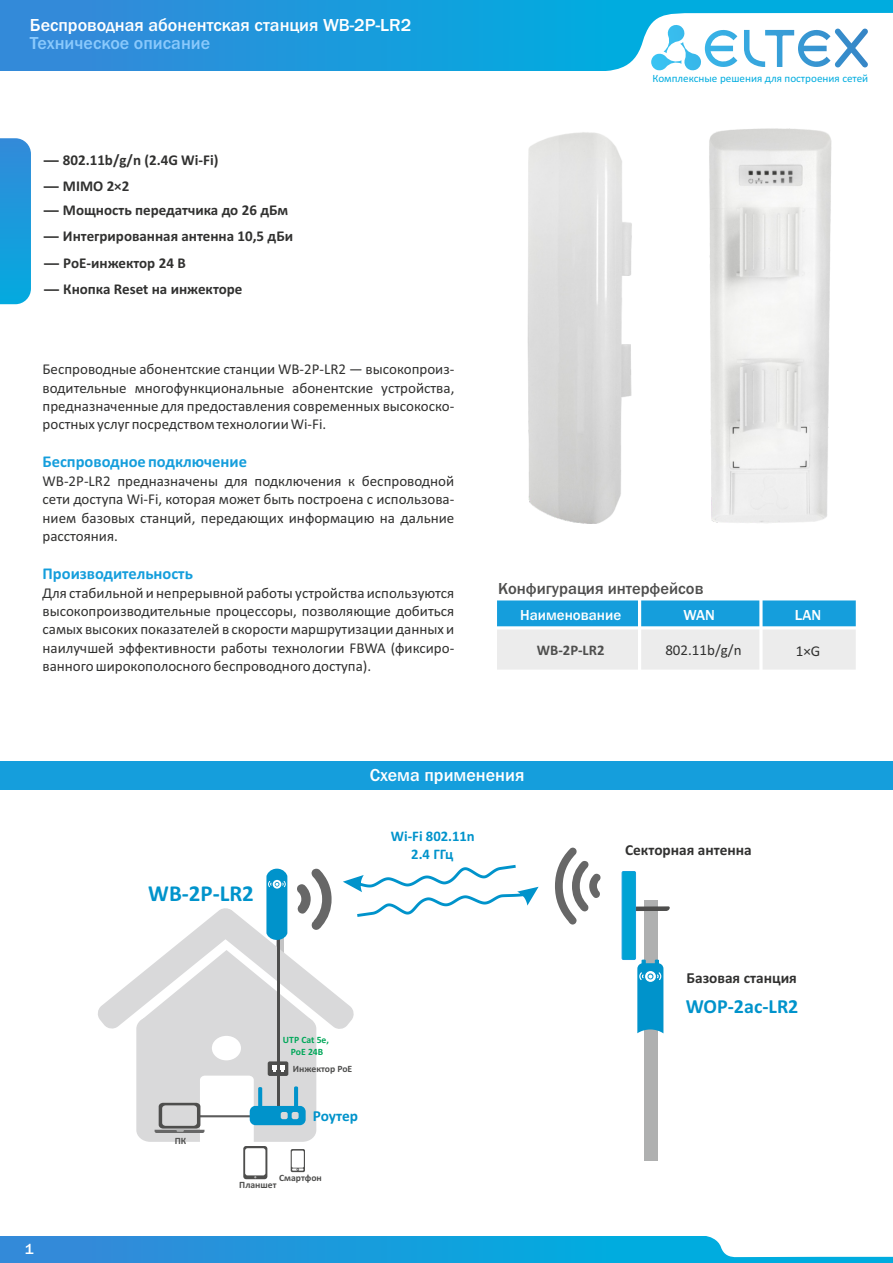
<style>
.page{position:relative;width:893px;height:1263px;background:#fff}
.page>*{position:absolute;margin:0;border:0;box-sizing:border-box;transform-origin:0 0}
.t1{font:700 22.95px "Calibri";color:#0093cb}
.t2{font:700 20.1px "Calibri";color:#0093cb}
.t3{font:500 18px "Franklin Gothic";color:#fff}
.t4{font:500 18px "Franklin Gothic";color:#8ac9fc}
.t5{font:700 16.5px "Calibri";color:#159edc}
.t6{font:500 16.5px "Franklin Gothic";color:#4e4e4d}
.t7{font:700 15.3px "Calibri";color:#313130}
.t8{font:700 15.3px "Calibri";letter-spacing:-.005em;color:#0093cb}
.t9{font:15px/18.3px "Calibri";color:#313130;text-align:justify}
.t10{font:700 15px "Calibri";color:#313130}
.t11{font:500 15px "Franklin Gothic";color:#fff}
.t12{font:700 14.7px "Calibri";color:#0093cb}
.t13{font:700 14.7px "Calibri";color:#4e4e4d}
.t14{font:11.1px "Calibri";color:#00acdf}
.t15{font:700 9.6px "Calibri";color:#4e4e4d}
.t16{font:700 9.6px/11.9px "Calibri";color:#00a759;text-align:center}
.s1{font-family:"Arial"}
</style>
<div class="page">
<svg style="left:555px;top:848px;width:45px;height:77px"></svg>
<div style="left:644px;top:900px;width:13px;height:261px;background:#afb0b0"></div>
<svg style="left:636px;top:906px;width:34px;height:5px"></svg>
<svg style="left:291px;top:1149px;width:14px;height:23px"></svg>
<div style="left:292px;top:1150px;width:12px;height:18px;background:#fff"></div>
<svg style="left:292px;top:1168px;width:11px;height:2px"></svg>
<svg style="left:243px;top:1146px;width:24px;height:33px"></svg>
<div style="left:245px;top:1148px;width:20px;height:27px;background:#fff;border-radius:2px"></div>
<div style="left:0;top:0;width:893px;height:71px;background:linear-gradient(to right,#3489d9,#00b4e0)"></div>
<svg style="left:589px;top:13px;width:304px;height:58px"></svg>
<svg style="left:0;top:138px;width:31px;height:166px;background:#209cdc"></svg>
<div style="left:495px;top:599px;width:145px;height:29px;background:#159edc"></div>
<div style="left:640px;top:599px;width:121px;height:29px;background:#159edc"></div>
<div style="left:761px;top:599px;width:96px;height:29px;background:#159edc"></div>
<div style="left:495px;top:628px;width:145px;height:43px;background:#ececec"></div>
<div style="left:640px;top:628px;width:121px;height:43px;background:#ececec"></div>
<div style="left:761px;top:628px;width:96px;height:43px;background:#ececec"></div>
<hr style="left:494px;top:597px;width:3px;height:76px;background:#fff">
<hr style="left:638px;top:597px;width:3px;height:76px;background:#fff">
<svg style="left:759px;top:600px;width:4px;height:70px"></svg>
<hr style="left:856px;top:597px;width:3px;height:76px;background:#fff">
<hr style="left:494px;top:670px;width:365px;height:3px;background:#fff">
<hr style="left:494px;top:626px;width:365px;height:3px;background:#fff">
<hr style="left:494px;top:597px;width:365px;height:3px;background:#fff">
<div style="left:0;top:1236px;width:893px;height:27px;background:linear-gradient(to right,#3489d9,#00b4e0)"></div>
<svg style="left:703px;top:1236px;width:190px;height:21px"></svg>
<img style="left:527px;top:132px;width:105px;height:392px">
<img style="left:709px;top:128px;width:123px;height:395px">
<svg style="left:637px;top:960px;width:26px;height:73px;background:#1f9ece"></svg>
<svg style="left:98px;top:865px;width:441px;height:277px"></svg>
<div style="left:622px;top:871px;width:14px;height:89px;background:#00a3d4;border:1px solid #159edc"></div>
<div style="left:0;top:761px;width:893px;height:29px;background:#159edc"></div>
<p class="t3" style="left:30px;top:19px;width:383px">Беспроводная абонентская станция WB-2P-LR2</p>
<p class="t4" style="left:30px;top:36px;width:182px">Техническое описание</p>
<p class="t10" style="left:44px;top:154px;width:176px"><span class="s1">—</span> 802.11b/g/n (2.4G Wi-Fi)</p>
<p class="t10" style="left:44px;top:179px;width:87px"><span class="s1">—</span> MIMO 2×2</p>
<p class="t10" style="left:44px;top:204px;width:246px"><span class="s1">—</span> Мощность передатчика до 26 дБм</p>
<p class="t10" style="left:44px;top:230px;width:251px"><span class="s1">—</span> Интегрированная антенна 10,5 дБи</p>
<p class="t10" style="left:44px;top:257px;width:143px"><span class="s1">—</span> РoЕ-инжектор 24 В</p>
<p class="t10" style="left:44px;top:283px;width:200px"><span class="s1">—</span> Кнопка Reset на инжекторе</p>
<p class="t9" style="left:43px;top:361px;width:413px">Беспроводные абонентские станции WB-2P-LR2 — высокопроиз&shy;водительные многофункциональные абонентские устройства, предназначенные для предоставления современных высокоско&shy;ростных услуг посредством технологии Wi-Fi.</p>
<p class="t5" style="left:43px;top:455px;width:206px">Беспроводное подключение</p>
<p class="t9" style="left:43px;top:473px;width:413px">WB-2P-LR2 предназначены для подключения к беспроводной сети доступа Wi-Fi, которая может быть построена с использова&shy;нием базовых станций, передающих информацию на дальние расстояния.</p>
<p class="t5" style="left:43px;top:566px;width:152px">Производительность</p>
<p class="t9" style="left:43px;top:585px;width:413px">Для стабильной и непрерывной работы устройства используются высокопроизводительные процессоры, позволяющие добиться самых высоких показателей в скорости маршрутизации данных и наилучшей эффективности работы технологии FBWA (фиксиро&shy;ванного широкополосного беспроводного доступа).</p>
<p class="t14" style="left:652px;top:73px;width:217px">Комплексные решения для построения сетей</p>
<p class="t6" style="left:498px;top:582px;width:207px">Конфигурация интерфейсов</p>
<p class="t11" style="left:520px;top:609px;width:103px">Наименование</p>
<p class="t11" style="left:683px;top:609px;width:33px">WAN</p>
<p class="t11" style="left:795px;top:609px;width:28px">LAN</p>
<p class="t13" style="left:537px;top:643px;width:69px">WB-2P-LR2</p>
<p class="t9" style="left:665px;top:642px;width:78px">802.11b/g/n</p>
<p class="t9" style="left:796px;top:643px;width:26px">1×G</p>
<p class="t3" style="left:370px;top:768px;width:156px">Схема применения</p>
<p class="t11" style="left:25px;top:1243px;width:10px">1</p>
<h1 class="t1" style="left:148px;top:884px;width:107px">WB-2P-LR2</h1>
<p class="t12" style="left:391px;top:830px;width:85px">Wi-Fi 802.11n</p>
<p class="t12" style="left:411px;top:848px;width:44px">2.4 ГГц</p>
<p class="t15" style="left:175px;top:1137px;width:13px">ПК</p>
<p class="t16" style="left:283px;top:1034px;width:48px">UTP Cat 5e,<br>PoE 24В</p>
<p class="t15" style="left:293px;top:1065px;width:61px">Инжектор PoE</p>
<p class="t8" style="left:313px;top:1109px;width:47px">Роутер</p>
<p class="t15" style="left:279px;top:1174px;width:44px">Смартфон</p>
<p class="t15" style="left:239px;top:1180px;width:39px">Планшет</p>
<p class="t7" style="left:625px;top:843px;width:128px">Секторная антенна</p>
<p class="t7" style="left:687px;top:972px;width:112px">Базовая станция</p>
<h2 class="t2" style="left:686px;top:998px;width:114px">WOP-2ac-LR2</h2>
</div>
